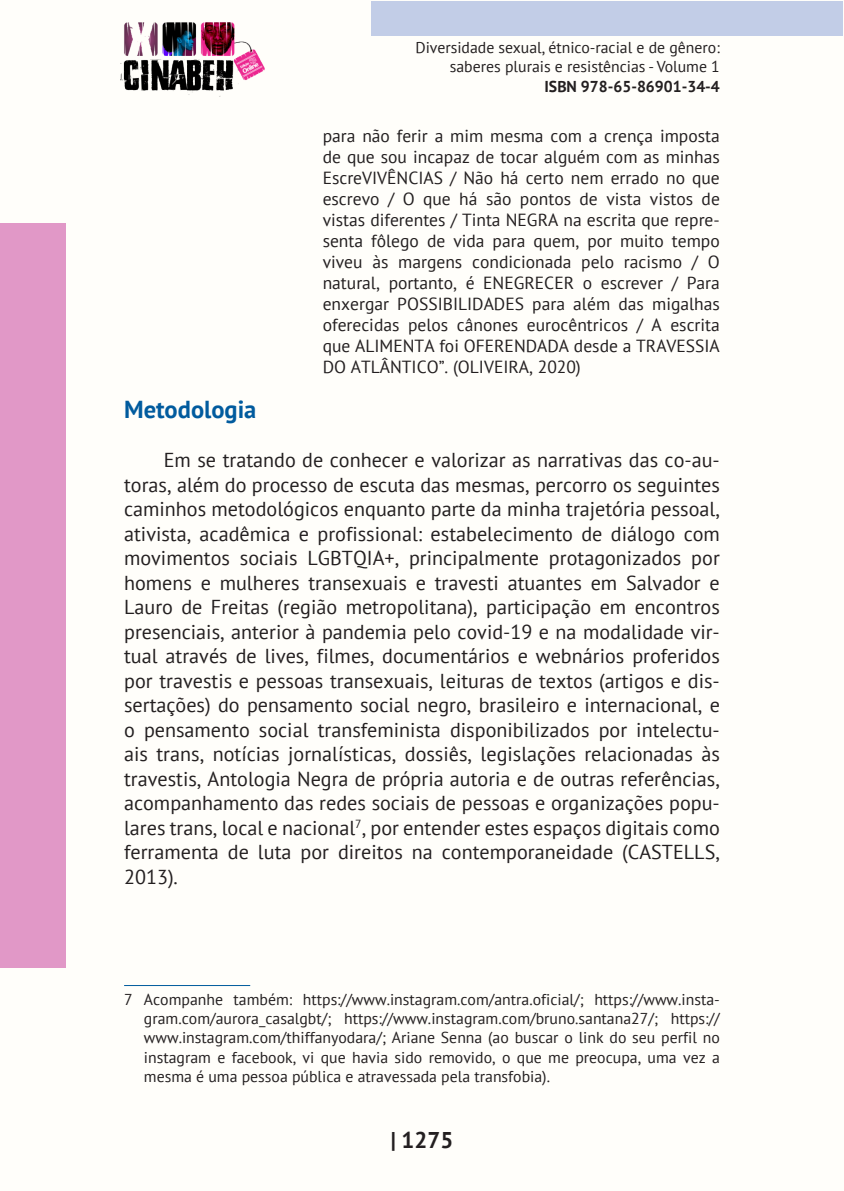
<style>
.page{position:relative;width:844px;height:1191px;background:#fff}
.page>*{position:absolute;margin:0;border:0;box-sizing:border-box;transform-origin:0 0}
._9_SUBTÍTULOS{font:700 24.5px "PT Sans";color:#015b9e}
.t1{font:700 22.75px "PT Sans";color:#231f20}
._8_CORPO{font:20.12px/24.5px "PT Sans";color:#231f20;text-align:justify}
._10_CITACAO{font:17.5px/21px "PT Sans";color:#231f20;text-align:justify}
._5_RODAPÉ{font:15.75px/19.2px "PT Sans";color:#231f20;text-align:right}
.t2{font:700 15.75px "PT Sans";color:#231f20}
</style>
<div class="page">
<div style="left:0;top:0;width:843px;height:1191px;background:#fffefa"></div>
<div style="left:371px;top:1px;width:471px;height:35px;background:#c2cde7"></div>
<div style="left:0;top:223px;width:65px;height:744px;background:#e198c7"></div>
<img style="left:120px;top:22px;width:144px;height:75px">
<hr style="left:124px;top:985px;width:126px;height:1px;background:#015b9e">
<p class="_5_RODAPÉ" style="left:415px;top:38px;width:306px">Diversidade sexual, étnico-racial e de gênero: saberes plurais e resistências - Volume 1</p>
<p class="t2" style="left:544px;top:76px;width:177px">ISBN 978-65-86901-34-4</p>
<p class="_10_CITACAO" style="left:322px;top:125px;width:398px">para não ferir a mim mesma com a crença imposta de que sou incapaz de tocar alguém com as minhas EscreVIVÊNCIAS / Não há certo nem errado no que escrevo / O que há são pontos de vista vistos de vistas diferentes / Tinta NEGRA na escrita que repre&shy;senta fôlego de vida para quem, por muito tempo viveu às margens condicionada pelo racismo / O natural, portanto, é ENEGRECER o escrever / Para enxergar POSSIBILIDADES para além das migalhas oferecidas pelos cânones eurocêntricos / A escrita que ALIMENTA foi OFERENDADA desde a TRAVESSIA DO ATLÂNTICO”. (OLIVEIRA, 2020)</p>
<p class="_9_SUBTÍTULOS" style="left:124px;top:393px;width:134px">Metodologia</p>
<p class="_8_CORPO" style="left:124px;top:447px;width:597px;text-indent:40px">Em se tratando de conhecer e valorizar as narrativas das co-au&shy;toras, além do processo de escuta das mesmas, percorro os seguintes caminhos metodológicos enquanto parte da minha trajetória pessoal, ativista, acadêmica e profissional: estabelecimento de diálogo com movimentos sociais LGBTQIA+, principalmente protagonizados por homens e mulheres transexuais e travesti atuantes em Salvador e Lauro de Freitas (região metropolitana), participação em encontros presenciais, anterior à pandemia pelo covid-19 e na modalidade vir&shy;tual através de lives, filmes, documentários e webnários proferidos por travestis e pessoas transexuais, leituras de textos (artigos e dis&shy;sertações) do pensamento social negro, brasileiro e internacional, e o pensamento social transfeminista disponibilizados por intelectu&shy;ais trans, notícias jornalísticas, dossiês, legislações relacionadas às travestis, Antologia Negra de própria autoria e de outras referências, acompanhamento das redes sociais de pessoas e organizações popu&shy;lares trans, local e nacional<sup>7</sup>, por entender estes espaços digitais como ferramenta de luta por direitos na contemporaneidade (CASTELLS, 2013).</p>
<p class="_5_RODAPÉ" style="left:144px;top:989px;width:577px;text-align:justify;text-indent:-20px">7 Acompanhe também: https://www.instagram.com/antra.oficial/; https://www.insta&shy;gram.com/aurora_casalgbt/; https://www.instagram.com/bruno.santana27/; https:// www.instagram.com/thiffanyodara/; Ariane Senna (ao buscar o link do seu perfil no instagram e facebook, vi que havia sido removido, o que me preocupa, uma vez a mesma é uma pessoa pública e atravessada pela transfobia).</p>
<p class="t1" style="left:390px;top:1125px;width:64px">| 1275</p>
</div>
